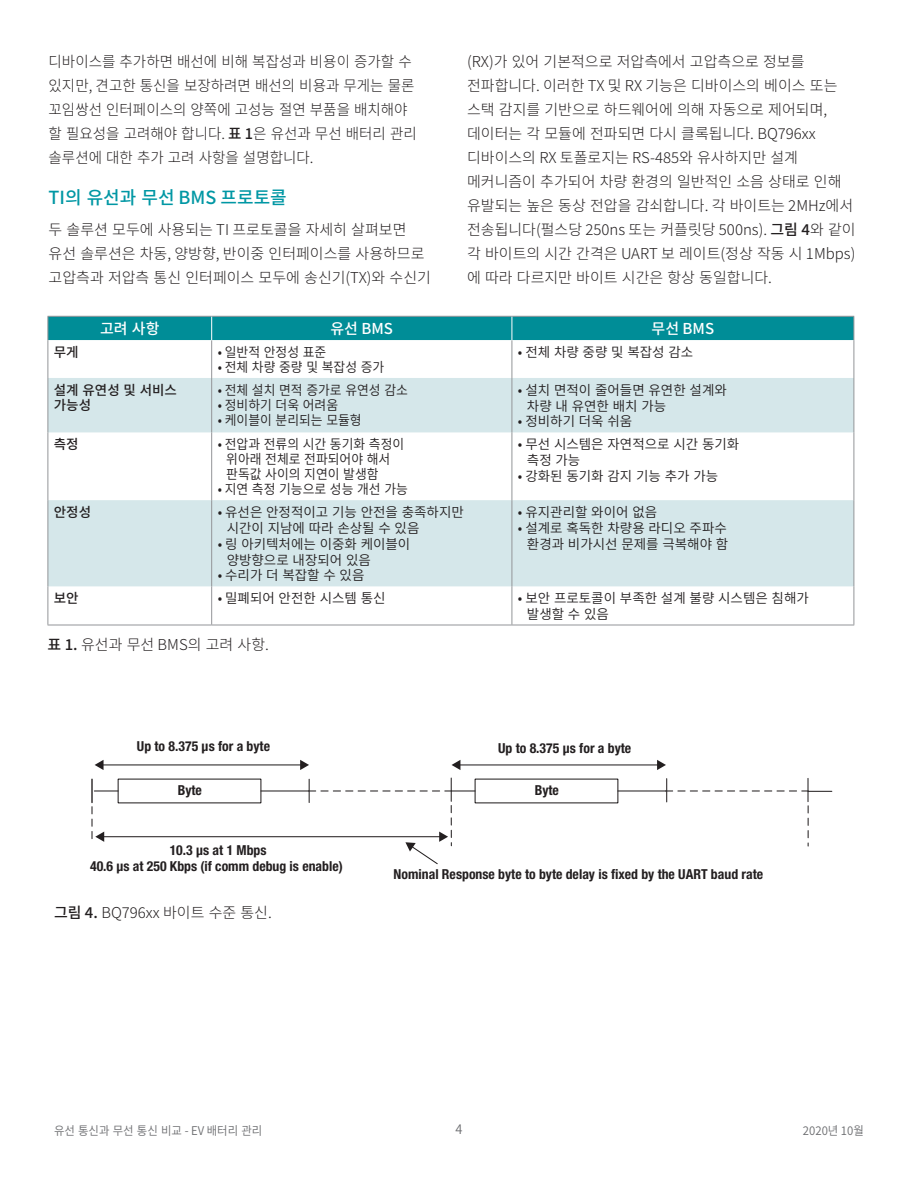
<style>
.page{position:relative;width:918px;height:1188px;background:#fff}
.page>*{position:absolute;margin:0;border:0;box-sizing:border-box;transform-origin:0 0}
.t1{font:500 18px "Source Han Sans KR";color:#0097a4}
.t2{font:300 15px/24px "Source Han Sans KR";color:#231f20}
.t3{font:500 15px "Source Han Sans KR";color:#fff}
.t4{font:700 condensed 13.8px/16.5px "Helvetica Neue LT Std";color:#231f20;text-align:center}
.t5{font:13.5px/15.9px "Source Han Sans KR";color:#231f20}
.t6{font:13.5px/15px "Source Han Sans KR";color:#231f20;scale:.95 1}
.t7{font:500 13.5px/15px "Source Han Sans KR";color:#231f20}
.t8{font:13.5px "Source Han Sans KR";color:#6c6d70;scale:.95 1}
.t9{font:12px "Source Han Sans KR";color:#6c6d70;scale:.95 1}
.s1{font-weight:500}
</style>
<div class="page">
<hr style="left:94px;top:790px;width:24px;height:2px;background:#231f20">
<hr style="left:261px;top:790px;width:48px;height:2px;background:#231f20">
<hr style="left:102px;top:764px;width:200px;height:1px;background:#231f20">
<svg style="left:95px;top:760px;width:9px;height:10px"></svg>
<svg style="left:300px;top:760px;width:9px;height:10px"></svg>
<hr style="left:451px;top:790px;width:24px;height:2px;background:#231f20">
<hr style="left:618px;top:790px;width:47px;height:2px;background:#231f20">
<hr style="left:103px;top:836px;width:338px;height:1px;background:#231f20">
<hr style="left:91px;top:779px;width:2px;height:24px;background:#231f20">
<svg style="left:91px;top:807px;width:13px;height:35px"></svg>
<svg style="left:309px;top:778px;width:143px;height:87px"></svg>
<hr style="left:459px;top:764px;width:200px;height:1px;background:#231f20">
<svg style="left:452px;top:760px;width:8px;height:10px"></svg>
<svg style="left:657px;top:760px;width:9px;height:10px"></svg>
<hr style="left:807px;top:778px;width:2px;height:24px;background:#231f20">
<svg style="left:665px;top:779px;width:167px;height:67px"></svg>
<svg style="left:49px;top:340px;width:805px;height:285px"></svg>
<svg style="left:49px;top:378px;width:805px;height:208px;fill:#d5e7ea"></svg>
<hr style="left:48px;top:340px;width:1px;height:38px;background:#939598">
<hr style="left:211px;top:340px;width:1px;height:38px;background:#939598">
<hr style="left:512px;top:340px;width:1px;height:38px;background:#939598">
<hr style="left:854px;top:340px;width:1px;height:38px;background:#939598">
<hr style="left:48px;top:378px;width:1px;height:54px;background:#939598">
<hr style="left:211px;top:378px;width:1px;height:54px;background:#939598">
<hr style="left:512px;top:378px;width:1px;height:54px;background:#939598">
<hr style="left:854px;top:378px;width:1px;height:54px;background:#939598">
<hr style="left:48px;top:432px;width:1px;height:68px;background:#939598">
<hr style="left:211px;top:432px;width:1px;height:68px;background:#939598">
<hr style="left:512px;top:432px;width:1px;height:68px;background:#939598">
<hr style="left:854px;top:432px;width:1px;height:68px;background:#939598">
<hr style="left:48px;top:500px;width:1px;height:86px;background:#939598">
<hr style="left:211px;top:500px;width:1px;height:86px;background:#939598">
<hr style="left:512px;top:500px;width:1px;height:86px;background:#939598">
<hr style="left:854px;top:500px;width:1px;height:86px;background:#939598">
<hr style="left:48px;top:586px;width:1px;height:39px;background:#939598">
<hr style="left:211px;top:586px;width:1px;height:39px;background:#939598">
<hr style="left:512px;top:586px;width:1px;height:39px;background:#939598">
<hr style="left:854px;top:586px;width:1px;height:39px;background:#939598">
<hr style="left:48px;top:625px;width:164px;height:1px;background:#939598">
<hr style="left:212px;top:625px;width:300px;height:1px;background:#939598">
<hr style="left:512px;top:625px;width:342px;height:1px;background:#939598">
<div style="left:48px;top:316px;width:807px;height:24px;background:#008d97"></div>
<p class="t2" style="left:49px;top:50px;width:370px">디바이스를 추가하면 배선에 비해 복잡성과 비용이 증가할 수 있지만, 견고한 통신을 보장하려면 배선의 비용과 무게는 물론 꼬임쌍선 인터페이스의 양쪽에 고성능 절연 부품을 배치해야 할 필요성을 고려해야 합니다. <span class="s1">표 1</span>은 유선과 무선 배터리 관리 솔루션에 대한 추가 고려 사항을 설명합니다.</p>
<p class="t1" style="left:49px;top:187px;width:240px">TI의 유선과 무선 BMS 프로토콜</p>
<p class="t2" style="left:49px;top:218px;width:384px">두 솔루션 모두에 사용되는 TI 프로토콜을 자세히 살펴보면 유선 솔루션은 차동, 양방향, 반이중 인터페이스를 사용하므로 고압측과 저압측 통신 인터페이스 모두에 송신기(TX)와 수신기</p>
<p class="t2" style="left:467px;top:50px;width:390px">(RX)가 있어 기본적으로 저압측에서 고압측으로 정보를 전파합니다. 이러한 TX 및 RX 기능은 디바이스의 베이스 또는 스택 감지를 기반으로 하드웨어에 의해 자동으로 제어되며, 데이터는 각 모듈에 전파되면 다시 클록됩니다. BQ796xx 디바이스의 RX 토폴로지는 RS-485와 유사하지만 설계 메커니즘이 추가되어 차량 환경의 일반적인 소음 상태로 인해 유발되는 높은 동상 전압을 감쇠합니다. 각 바이트는 2MHz에서 전송됩니다(펄스당 250ns 또는 커플릿당 500ns). <span class="s1">그림 4</span>와 같이 각 바이트의 시간 간격은 UART 보 레이트(정상 작동 시 1Mbps) 에 따라 다르지만 바이트 시간은 항상 동일합니다.</p>
<p class="t3" style="left:100px;top:320px;width:61px">고려 사항</p>
<p class="t3" style="left:331px;top:320px;width:64px">유선 BMS</p>
<p class="t3" style="left:652px;top:320px;width:64px">무선 BMS</p>
<p class="t7" style="left:54px;top:345px;width:26px">무게</p>
<p class="t6" style="left:218px;top:345px;width:116px">• 일반적 안정성 표준</p>
<p class="t6" style="left:218px;top:360px;width:177px">• 전체 차량 중량 및 복잡성 증가</p>
<p class="t7" style="left:54px;top:383px;width:125px">설계 유연성 및 서비스 가능성</p>
<p class="t6" style="left:218px;top:383px;width:202px">• 전체 설치 면적 증가로 유연성 감소</p>
<p class="t6" style="left:218px;top:398px;width:128px">• 정비하기 더욱 어려움</p>
<p class="t6" style="left:218px;top:413px;width:153px">• 케이블이 분리되는 모듈형</p>
<p class="t7" style="left:54px;top:437px;width:26px">측정</p>
<p class="t6" style="left:226px;top:437px;width:189px;text-indent:-9px">• 전압과 전류의 시간 동기화 측정이 위아래 전체로 전파되어야 해서 판독값 사이의 지연이 발생함</p>
<p class="t6" style="left:218px;top:482px;width:202px">• 지연 측정 기능으로 성능 개선 가능</p>
<p class="t7" style="left:54px;top:505px;width:39px">안정성</p>
<p class="t5" style="left:227px;top:504px;width:239px;text-indent:-9px">• 유선은 안정적이고 기능 안전을 충족하지만 시간이 지남에 따라 손상될 수 있음</p>
<p class="t5" style="left:227px;top:536px;width:185px;text-indent:-9px">• 링 아키텍처에는 이중화 케이블이 양방향으로 내장되어 있음</p>
<p class="t5" style="left:218px;top:568px;width:148px">• 수리가 더 복잡할 수 있음</p>
<p class="t5" style="left:518px;top:344px;width:177px">• 전체 차량 중량 및 복잡성 감소</p>
<p class="t5" style="left:527px;top:382px;width:201px;text-indent:-9px">• 설치 면적이 줄어들면 유연한 설계와 차량 내 유연한 배치 가능</p>
<p class="t5" style="left:518px;top:414px;width:116px">• 정비하기 더욱 쉬움</p>
<p class="t5" style="left:527px;top:437px;width:214px;text-indent:-9px">• 무선 시스템은 자연적으로 시간 동기화 측정 가능</p>
<p class="t5" style="left:518px;top:468px;width:202px">• 강화된 동기화 감지 기능 추가 가능</p>
<p class="t5" style="left:518px;top:504px;width:141px">• 유지관리할 와이어 없음</p>
<p class="t5" style="left:518px;top:520px;width:212px;text-align:right">• 설계로 혹독한 차량용 라디오 주파수 환경과 비가시선 문제를 극복해야 함</p>
<p class="t7" style="left:54px;top:591px;width:26px">보안</p>
<p class="t5" style="left:218px;top:591px;width:169px">• 밀폐되어 안전한 시스템 통신</p>
<p class="t5" style="left:527px;top:591px;width:283px;text-indent:-9px">• 보안 프로토콜이 부족한 설계 불량 시스템은 침해가 발생할 수 있음</p>
<p class="t2" style="left:48px;top:633px;width:223px"><span class="s1">표 1.</span> 유선과 무선 BMS의 고려 사항.</p>
<p class="t4" style="left:137px;top:737px;width:135px">Up to 8.375 µs for a byte</p>
<p class="t4" style="left:178px;top:781px;width:26px">Byte</p>
<p class="t4" style="left:90px;top:842px;width:254px">10.3 µs at 1 Mbps<br>40.6 µs at 250 Kbps (if comm debug is enable)</p>
<p class="t2" style="left:54px;top:900px;width:219px"><span class="s1">그림 4.</span> BQ796xx 바이트 수준 통신.</p>
<p class="t4" style="left:498px;top:740px;width:135px">Up to 8.375 µs for a byte</p>
<p class="t4" style="left:535px;top:781px;width:26px">Byte</p>
<p class="t4" style="left:394px;top:866px;width:371px">Nominal Response byte to byte delay is fixed by the UART baud rate</p>
<p class="t9" style="left:54px;top:1124px;width:221px">유선 통신과 무선 통신 비교 - EV 배터리 관리</p>
<p class="t8" style="left:455px;top:1121px;width:9px">4</p>
<p class="t9" style="left:803px;top:1123px;width:66px">2020년 10월</p>
</div>
